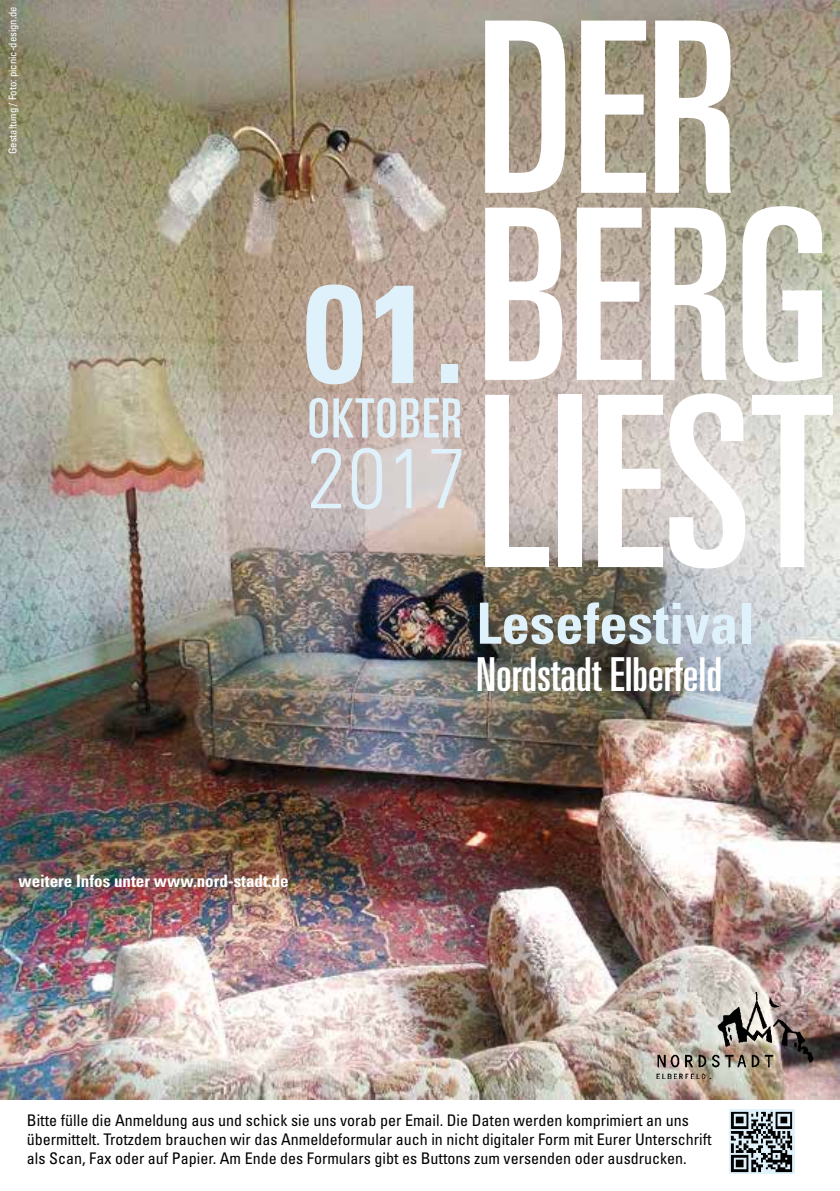
<style>
.page{position:relative;width:840px;height:1191px;background:#fff}
.page>*{position:absolute;margin:0;border:0;box-sizing:border-box;transform-origin:0 0}
.t1{font:ultra-condensed 238.4px/187px "Univers";letter-spacing:-.005em;color:#fff}
.t2{font:700 condensed 139.4px "Univers";color:#dff1fb}
.t3{font:300 condensed 85px "Univers";color:#dff1fb}
.t4{font:700 condensed 56.8px "Univers";color:#dff1fb}
.t5{font:ultra-condensed 54.4px "Univers";letter-spacing:.03em;color:#dff1fb}
.t6{font:ultra-condensed 46.8px "Univers";color:#fff}
.t7{font:700 condensed 17px "Univers LT";color:#fff}
.t8{font:condensed 16px/19.2px "Univers LT";color:#000}
.t9{font:condensed 10.6px "Univers LT";color:#fff}
</style>
<div class="page">
<img style="left:1px;top:0;width:837px;height:1099px">
<img style="left:644px;top:978px;width:169px;height:100px">
<img style="left:729px;top:1109px;width:64px;height:65px">
<p class="t9" style="left:6px;top:154px;width:149px;rotate:-90deg">Gestaltung / Foto: picnic-design.de</p>
<h2 class="t2" style="left:303px;top:248px;width:163px">01.</h2>
<h3 class="t5" style="left:307px;top:387px;width:156px">OKTOBER</h3>
<h3 class="t3" style="left:307px;top:427px;width:160px">2017</h3>
<h1 class="t1" style="left:476px;top:13px;width:359px">DER<br>BERG<br>LIEST</h1>
<h3 class="t4" style="left:476px;top:588px;width:279px">Lesefestival</h3>
<h3 class="t6" style="left:476px;top:648px;width:247px">Nordstadt Elberfeld</h3>
<p class="t7" style="left:18px;top:870px;width:271px">weitere Infos unter www.nord-stadt.de</p>
<p class="t8" style="left:27px;top:1110px;width:685px">Bitte fülle die Anmeldung aus und schick sie uns vorab per Email. Die Daten werden komprimiert an uns übermittelt. Trotzdem brauchen wir das Anmeldeformular auch in nicht digitaler Form mit Eurer Unterschrift als Scan, Fax oder auf Papier. Am Ende des Formulars gibt es Buttons zum versenden oder ausdrucken.</p>
</div>
